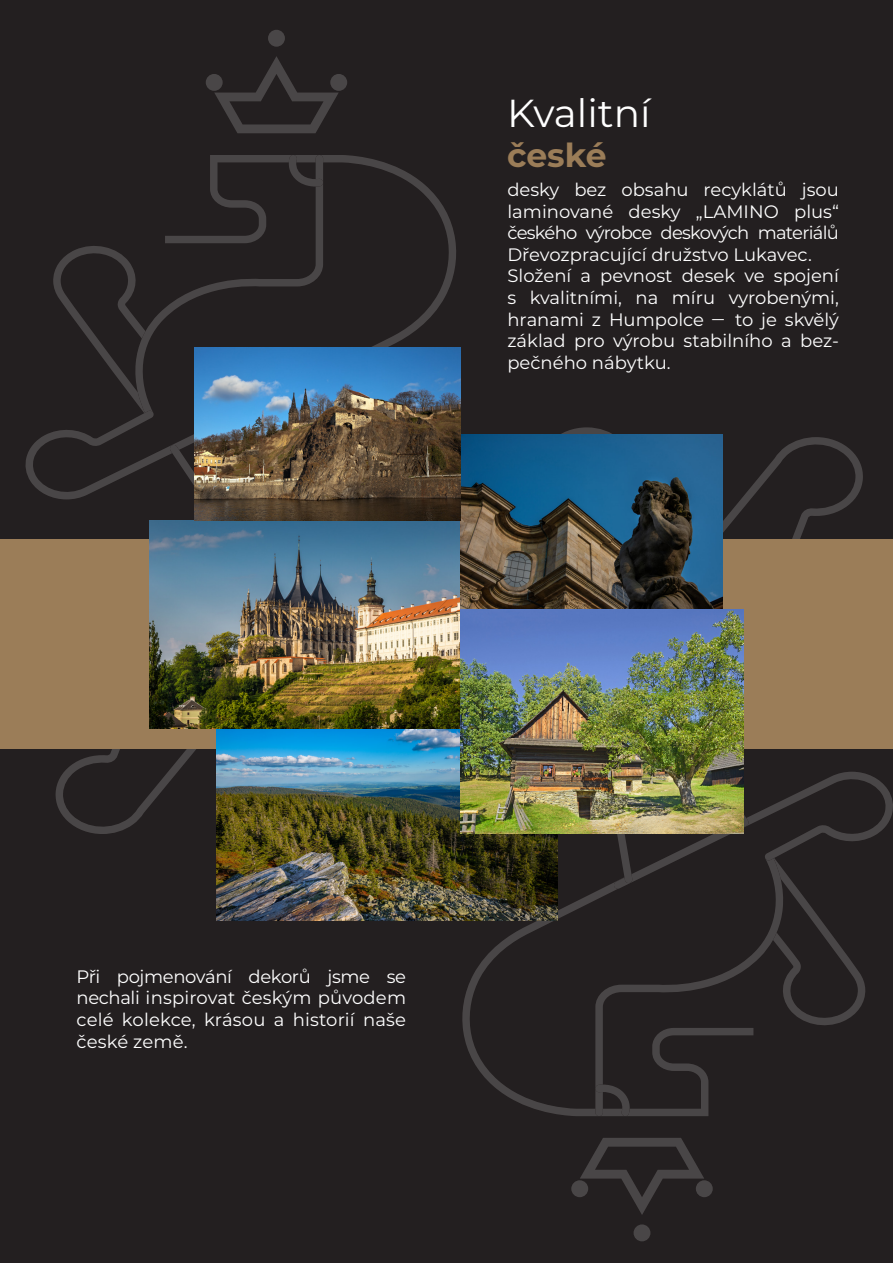
<style>
.page{position:relative;width:893px;height:1263px;background:#231f20}
.page>*{position:absolute;margin:0;border:0;box-sizing:border-box;transform-origin:0 0}
.t1{font:39px "Montserrat";color:#fff}
.t2{font:700 33px "Montserrat";letter-spacing:-.005em;color:#9b7d58}
.t3{font:18px/21.6px "Montserrat";color:#fff;text-align:justify}
</style>
<div class="page">
<svg style="left:214px;top:56px;width:124px;height:77px"></svg>
<svg style="left:55px;top:748px;width:161px;height:86px"></svg>
<svg style="left:25px;top:155px;width:431px;height:384px"></svg>
<div style="left:268px;top:30px;width:17px;height:17px;background:#494647;border-radius:50%"></div>
<div style="left:330px;top:74px;width:17px;height:17px;background:#494647;border-radius:50%"></div>
<div style="left:206px;top:74px;width:17px;height:17px;background:#494647;border-radius:50%"></div>
<svg style="left:580px;top:1138px;width:124px;height:77px"></svg>
<svg style="left:722px;top:437px;width:141px;height:102px"></svg>
<svg style="left:461px;top:748px;width:432px;height:368px"></svg>
<div style="left:634px;top:1224px;width:16px;height:17px;background:#494647;border-radius:50%"></div>
<div style="left:571px;top:1180px;width:17px;height:17px;background:#494647;border-radius:50%"></div>
<div style="left:696px;top:1180px;width:17px;height:17px;background:#494647;border-radius:50%"></div>
<div style="left:0;top:539px;width:893px;height:209px;background:#9b7d58"></div>
<img style="left:216px;top:728px;width:342px;height:192px">
<img style="left:150px;top:521px;width:310px;height:207px">
<img style="left:460px;top:434px;width:262px;height:175px">
<img style="left:460px;top:609px;width:283px;height:224px">
<img style="left:194px;top:347px;width:266px;height:174px">
<p class="t1" style="left:507px;top:86px;width:145px">Kvalitní</p>
<p class="t2" style="left:507px;top:131px;width:101px">české</p>
<p class="t3" style="left:507px;top:178px;width:333px">desky bez obsahu recyklátů jsou laminované desky „LAMINO plus“ českého výrobce deskových materiálů Dřevozpracující družstvo Lukavec.</p>
<p class="t3" style="left:507px;top:265px;width:333px">Složení a pevnost desek ve spojení s kvalitními, na míru vyrobenými, hranami z Humpolce ̶ to je skvělý základ pro výrobu stabilního a bez&shy;pečného nábytku.</p>
<p class="t3" style="left:77px;top:965px;width:331px">Při pojmenování dekorů jsme se nechali inspirovat českým původem celé kolekce, krásou a historií naše české země.</p>
</div>
